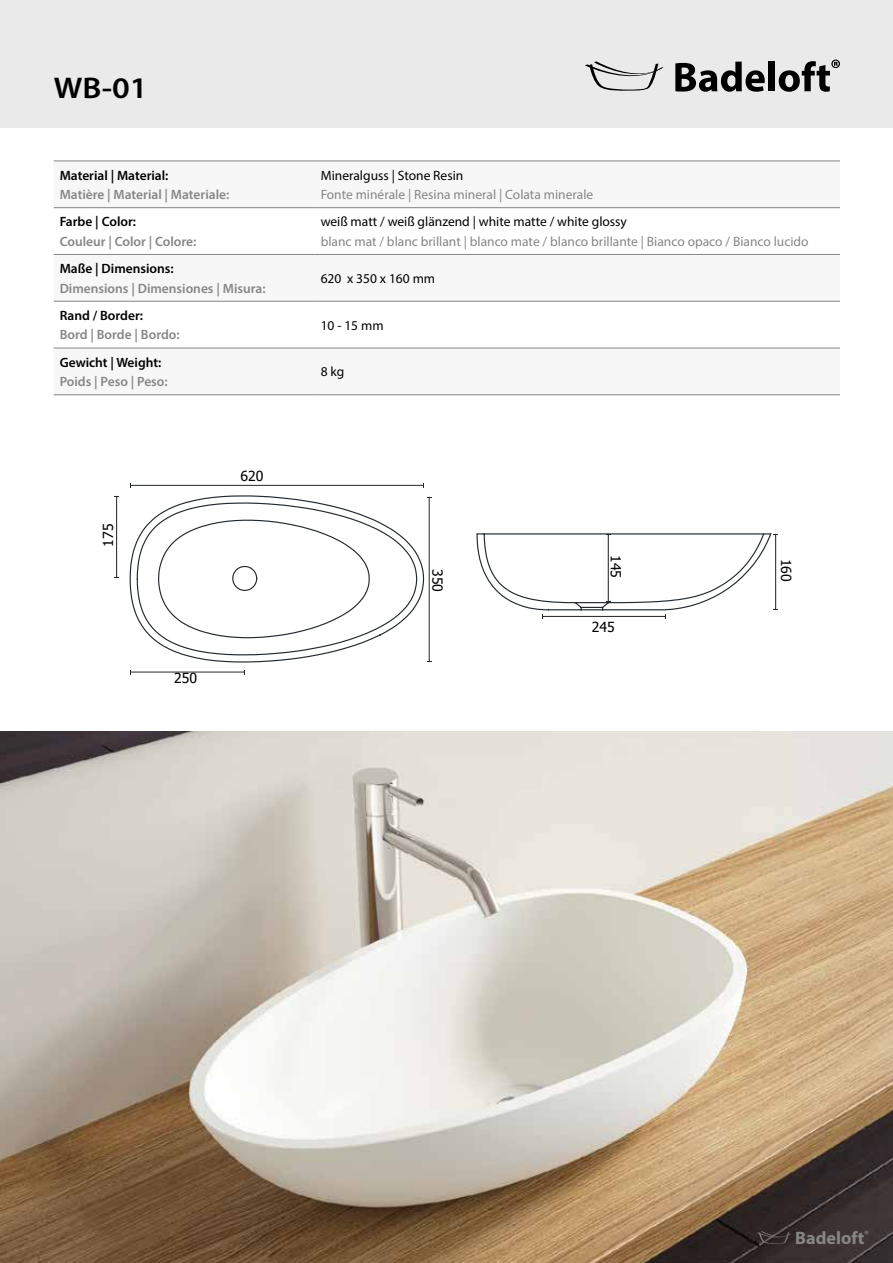
<style>
.page{position:relative;width:893px;height:1263px;background:#fff}
.page>*{position:absolute;margin:0;border:0;box-sizing:border-box;transform-origin:0 0}
.t1{font:600 30px "Myriad Pro";color:#000;scale:1.1 1}
.t2{font:700 18px "Myriad Pro";color:#878686}
.t3{font:14.1px "Tahoma";color:#020100}
.t4{font:14.1px "Tahoma";color:#000}
.t5{font:13.5px "Myriad Pro";color:#878686}
.t6{font:600 13.5px "Myriad Pro";color:#878686}
.t7{font:13.5px "Myriad Pro";color:#000}
.t8{font:600 13.5px "Myriad Pro";color:#000}
</style>
<div class="page">
<div style="left:0;top:0;width:893px;height:128px;background:#eaeaea"></div>
<svg style="left:675px;top:62px;width:90px;height:29px"></svg>
<div style="left:768px;top:62px;width:7px;height:29px;background:#000"></div>
<svg style="left:779px;top:60px;width:61px;height:31px"></svg>
<svg style="left:585px;top:61px;width:79px;height:30px"></svg>
<img style="left:0;top:731px;width:893px;height:532px">
<svg style="left:757px;top:1231px;width:34px;height:13px"></svg>
<svg style="left:476px;top:533px;width:302px;height:86px"></svg>
<hr style="left:130px;top:485px;width:293px;height:1px;background:#24292b">
<hr style="left:429px;top:497px;width:1px;height:165px;background:#24292b">
<hr style="left:116px;top:496px;width:1px;height:81px;background:#24292b">
<hr style="left:130px;top:672px;width:114px;height:1px;background:#24292b">
<svg style="left:129px;top:495px;width:296px;height:168px"></svg>
<svg style="left:54px;top:300px;width:786px;height:48px"></svg>
<hr style="left:54px;top:161px;width:261px;height:1px;background:#878686">
<hr style="left:315px;top:161px;width:525px;height:1px;background:#878686">
<hr style="left:54px;top:207px;width:261px;height:1px;background:#878686">
<hr style="left:315px;top:207px;width:525px;height:1px;background:#878686">
<hr style="left:54px;top:254px;width:261px;height:1px;background:#878686">
<hr style="left:315px;top:254px;width:525px;height:1px;background:#878686">
<hr style="left:54px;top:301px;width:261px;height:1px;background:#878686">
<hr style="left:315px;top:301px;width:525px;height:1px;background:#878686">
<hr style="left:54px;top:348px;width:261px;height:1px;background:#878686">
<hr style="left:315px;top:348px;width:525px;height:1px;background:#878686">
<hr style="left:54px;top:394px;width:261px;height:1px;background:#878686">
<hr style="left:315px;top:394px;width:525px;height:1px;background:#878686">
<h1 class="t1" style="left:54px;top:68px;width:87px">WB-01</h1>
<p class="t8" style="left:60px;top:166px;width:110px">Material | Material:</p>
<p class="t6" style="left:60px;top:186px;width:171px">Matière | Material | Materiale:</p>
<p class="t8" style="left:60px;top:213px;width:78px">Farbe | Color:</p>
<p class="t6" style="left:60px;top:233px;width:138px">Couleur | Color | Colore:</p>
<p class="t8" style="left:60px;top:260px;width:116px">Maße | Dimensions:</p>
<p class="t6" style="left:60px;top:279px;width:207px">Dimensions | Dimensiones | Misura:</p>
<p class="t8" style="left:60px;top:307px;width:85px">Rand / Border:</p>
<p class="t6" style="left:60px;top:326px;width:121px">Bord | Borde | Bordo:</p>
<p class="t8" style="left:60px;top:354px;width:103px">Gewicht | Weight:</p>
<p class="t6" style="left:60px;top:373px;width:110px">Poids | Peso | Peso:</p>
<p class="t3" style="left:99px;top:547px;width:24px;rotate:-90deg">175</p>
<p class="t3" style="left:240px;top:466px;width:24px">620</p>
<p class="t4" style="left:174px;top:669px;width:24px">250</p>
<p class="t7" style="left:321px;top:167px;width:144px">Mineralguss | Stone Resin</p>
<p class="t5" style="left:321px;top:186px;width:274px">Fonte minérale | Resina mineral | Colata minerale</p>
<p class="t7" style="left:321px;top:213px;width:308px">weiß matt / weiß glänzend | white matte / white glossy</p>
<p class="t5" style="left:321px;top:233px;width:489px">blanc mat / blanc brillant | blanco mate / blanco brillante | Bianco opaco / Bianco lucido</p>
<p class="t7" style="left:321px;top:270px;width:116px">620 x 350 x 160 mm</p>
<p class="t7" style="left:321px;top:317px;width:64px">10 - 15 mm</p>
<p class="t7" style="left:321px;top:364px;width:25px">8 kg</p>
<p class="t3" style="left:447px;top:569px;width:24px;rotate:90deg">350</p>
<p class="t3" style="left:625px;top:555px;width:24px;rotate:90deg">145</p>
<p class="t3" style="left:796px;top:559px;width:24px;rotate:90deg">160</p>
<p class="t4" style="left:592px;top:617px;width:24px">245</p>
<h2 class="t2" style="left:795px;top:1226px;width:75px">Badeloft<sup>®</sup></h2>
</div>
